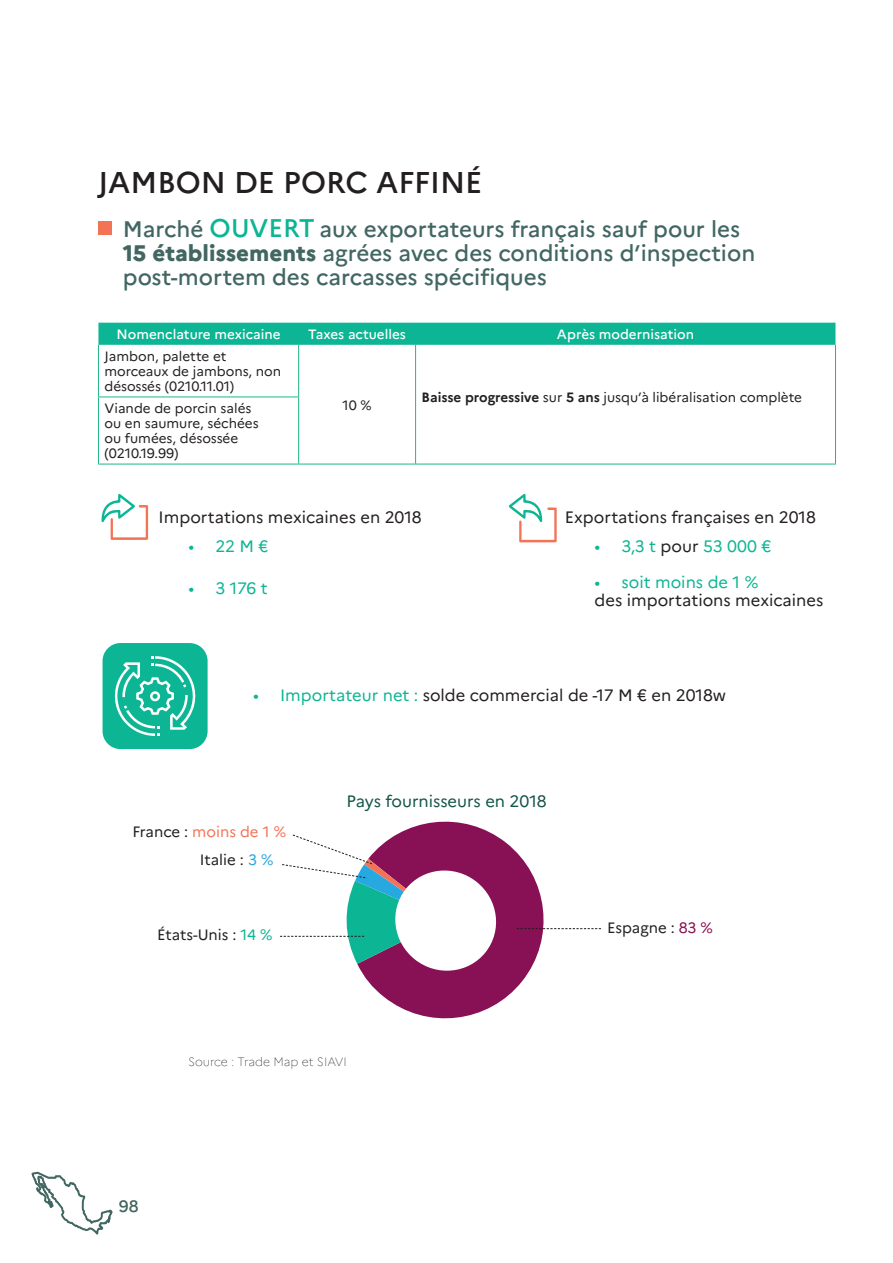
<style>
.page{position:relative;width:893px;height:1263px;background:#fff}
.page>*{position:absolute;margin:0;border:0;box-sizing:border-box;transform-origin:0 0}
.t1{font:500 30px "Marianne";color:#231f20}
.t2{font:500 22.5px/24px "Marianne";color:#426762}
.t3{font:16.5px "Marianne";color:#231f20}
.t4{font:16.5px "Marianne";color:#0cb594}
.t5{font:16.5px "Marianne";letter-spacing:-.005em;color:#145549}
.t6{font:500 16.5px "Marianne";color:#426762}
.t7{font:15px/28px "Marianne";color:#231f20}
.t8{font:13.5px/15px "Marianne";color:#231f20}
.t9{font:500 13.5px "Marianne";color:#fff}
.t10{font:100 12px "Marianne";color:#231f20}
.s1{font-size:25.5px;color:#0cb594}
.s2{font-weight:800}
.s3{font-weight:700}
.s4{color:#231f20}
.s5{color:#0cb594}
.s6{color:#f37356}
.s7{color:#27a8e0}
.s8{color:#881054}
</style>
<div class="page">
<svg style="left:32px;top:1172px;width:81px;height:63px"></svg>
<div style="left:98px;top:323px;width:737px;height:22px;background:#0cb594"></div>
<hr style="left:98px;top:345px;width:1px;height:52px;background:#20b687">
<hr style="left:298px;top:345px;width:1px;height:52px;background:#20b687">
<hr style="left:415px;top:345px;width:1px;height:52px;background:#20b687">
<hr style="left:835px;top:345px;width:1px;height:52px;background:#20b687">
<hr style="left:98px;top:397px;width:201px;height:1px;background:#20b687">
<hr style="left:98px;top:397px;width:1px;height:67px;background:#20b687">
<hr style="left:298px;top:397px;width:1px;height:67px;background:#20b687">
<hr style="left:415px;top:397px;width:1px;height:67px;background:#20b687">
<hr style="left:835px;top:397px;width:1px;height:67px;background:#20b687">
<hr style="left:98px;top:464px;width:201px;height:1px;background:#20b687">
<hr style="left:299px;top:464px;width:117px;height:1px;background:#20b687">
<hr style="left:416px;top:464px;width:420px;height:1px;background:#20b687">
<div style="left:98px;top:221px;width:14px;height:14px;background:#f37356"></div>
<div style="left:103px;top:643px;width:105px;height:106px;background:#0cb594;border-radius:18px"></div>
<svg style="left:114px;top:656px;width:81px;height:80px"></svg>
<svg style="left:280px;top:821px;width:321px;height:198px"></svg>
<svg style="left:102px;top:494px;width:46px;height:46px"></svg>
<svg style="left:508px;top:494px;width:49px;height:48px"></svg>
<h1 class="t1" style="left:98px;top:164px;width:386px">JAMBON DE PORC AFFINÉ</h1>
<h2 class="t2" style="left:123px;top:217px;width:634px">Marché <span class="s1">OUVERT</span> aux exportateurs français sauf pour les<br><span class="s2">15 établissements</span> agrées avec des conditions d’inspection post-mortem des carcasses spécifiques</h2>
<p class="t9" style="left:117px;top:326px;width:165px">Nomenclature mexicaine</p>
<p class="t9" style="left:308px;top:326px;width:99px">Taxes actuelles</p>
<p class="t9" style="left:557px;top:326px;width:139px">Après modernisation</p>
<p class="t8" style="left:104px;top:349px;width:178px">Jambon, palette et morceaux de jambons, non désossés (0210.11.01)</p>
<p class="t8" style="left:343px;top:397px;width:31px">10 %</p>
<p class="t8" style="left:422px;top:390px;width:382px"><span class="s3">Baisse progressive</span> sur <span class="s3">5 ans</span> jusqu’à libéralisation complète</p>
<p class="t8" style="left:104px;top:401px;width:156px">Viande de porcin salés ou en saumure, séchées ou fumées, désossée (0210.19.99)</p>
<p class="t3" style="left:159px;top:507px;width:265px">Importations mexicaines en 2018</p>
<p class="t3" style="left:565px;top:507px;width:253px">Exportations françaises en 2018</p>
<p class="t4" style="left:188px;top:536px;width:82px">• 22 M €</p>
<p class="t4" style="left:188px;top:578px;width:81px">• 3 176 t</p>
<p class="t4" style="left:595px;top:536px;width:178px">• 3,3 t <span class="s4">pour</span> 53 000 €</p>
<p class="t4" style="left:595px;top:572px;width:165px">• soit moins de 1 %</p>
<p class="t3" style="left:595px;top:590px;width:230px">des importations mexicaines</p>
<p class="t3" style="left:253px;top:685px;width:475px"><span class="s5">• Importateur net :</span> solde commercial de -17 M € en 2018w</p>
<p class="t7" style="left:200px;top:817px;width:88px;text-indent:-67px">France : <span class="s6">moins de 1 %<br></span>Italie : <span class="s7">3 %</span></p>
<p class="t7" style="left:157px;top:920px;width:117px">États-Unis : <span class="s5">14 %</span></p>
<p class="t5" style="left:347px;top:791px;width:202px">Pays fournisseurs en 2018</p>
<p class="t10" style="left:188px;top:1054px;width:160px">Source : Trade Map et SIAVI</p>
<p class="t6" style="left:119px;top:1196px;width:21px">98</p>
<p class="t7" style="left:607px;top:913px;width:107px">Espagne : <span class="s8">83 %</span></p>
</div>
